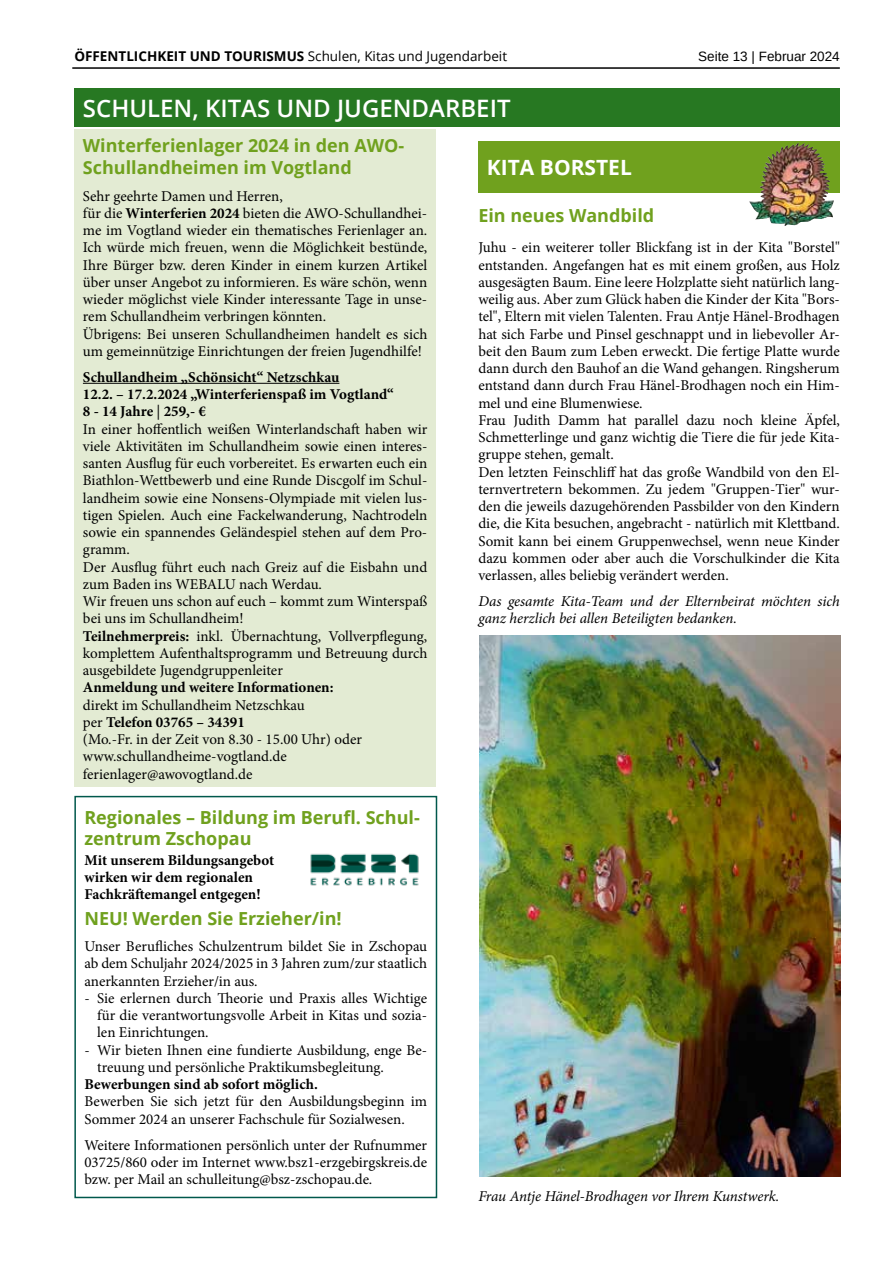
<style>
.page{position:relative;width:893px;height:1263px;background:#fff}
.page>*{position:absolute;margin:0;border:0;box-sizing:border-box;transform-origin:0 0}
.t1{font:600 24px "Open Sans";color:#fff}
.t2{font:700 21px "Open Sans";color:#fff}
.t3{font:700 18px/21.6px "Open Sans";color:#70a11e}
.t4{font:18px "Open Sans Bold 2";color:#70a11e}
.t5{font:15px/17.2px "Minion Pro";color:#000}
.t6{font:700 15px/17.2px "Minion Pro";color:#000}
.t7{font:italic 15px/17.2px "Minion Pro";letter-spacing:-.005em;color:#000}
.t8{font:13.5px "Open Sans";color:#000}
.t9{font:13.5px "Arimo";color:#000}
.s1{font-weight:700}
.s2{font-family:"Open Sans";font-weight:700}
</style>
<div class="page">
<hr style="left:72px;top:67px;width:768px;height:2px;background:#000">
<div style="left:74px;top:88px;width:766px;height:39px;background:#277822"></div>
<div style="left:74px;top:130px;width:362px;height:657px;background:#e3ebd3"></div>
<hr style="left:83px;top:383px;width:256px;height:1px;background:#000">
<div style="left:74px;top:796px;width:363px;height:402px;border:2px solid #00584c"></div>
<img style="left:310px;top:846px;width:126px;height:46px">
<div style="left:478px;top:141px;width:362px;height:52px;background:#70a11e"></div>
<img style="left:749px;top:144px;width:85px;height:82px">
<img style="left:479px;top:636px;width:362px;height:540px">
<p class="t8" style="left:74px;top:47px;width:434px"><span class="s1">ÖFFENTLICHKEIT UND TOURISMUS</span> Schulen, Kitas und Jugendarbeit</p>
<p class="t9" style="left:698px;top:48px;width:143px">Seite 13 | Februar 2024</p>
<h1 class="t1" style="left:83px;top:92px;width:429px">SCHULEN, KITAS UND JUGENDARBEIT</h1>
<p class="t3" style="left:83px;top:134px;width:323px">Winterferienlager 2024 in den AWO-<br>Schullandheimen im Vogtland</p>
<p class="t5" style="left:83px;top:187px;width:346px">Sehr geehrte Damen und Herren,<br>für die <span class="s1">Winterferien 2024</span> bieten die AWO-Schullandhei&shy;me im Vogtland wieder ein thematisches Ferienlager an.<br>Ich würde mich freuen, wenn die Möglichkeit bestünde, Ihre Bürger bzw. deren Kinder in einem kurzen Artikel über unser Angebot zu informieren. Es wäre schön, wenn wieder möglichst viele Kinder interessante Tage in unse&shy;rem Schullandheim verbringen könnten.<br>Übrigens: Bei unseren Schullandheimen handelt es sich um gemeinnützige Einrichtungen der freien Jugendhilfe!</p>
<p class="t5" style="left:83px;top:368px;width:346px"><span class="s1">Schullandheim „Schönsicht“ Netzschkau<br>12.2. – 17.2.2024 „Winterferienspaß im Vogtland“<br>8 - 14 Jahre</span> | <span class="s1">259,- €<br></span>In einer hoffentlich weißen Winterlandschaft haben wir viele Aktivitäten im Schullandheim sowie einen interes&shy;santen Ausflug für euch vorbereitet. Es erwarten euch ein Biathlon-Wettbewerb und eine Runde Discgolf im Schul&shy;landheim sowie eine Nonsens-Olympiade mit vielen lus&shy;tigen Spielen. Auch eine Fackelwanderung, Nachtrodeln sowie ein spannendes Geländespiel stehen auf dem Pro&shy;gramm.<br>Der Ausflug führt euch nach Greiz auf die Eisbahn und zum Baden ins WEBALU nach Werdau.<br>Wir freuen uns schon auf euch – kommt zum Winterspaß bei uns im Schullandheim!<br><span class="s1">Teilnehmerpreis:</span> inkl. Übernachtung, Vollverpflegung, komplettem Aufenthaltsprogramm und Betreuung durch ausgebildete Jugendgruppenleiter</p>
<p class="t6" style="left:83px;top:679px;width:252px">Anmeldung und weitere Informationen:</p>
<p class="t5" style="left:83px;top:696px;width:281px">direkt im Schullandheim Netzschkau<br>per <span class="s1">Telefon 03765 – 34391<br></span>(Mo.-Fr. in der Zeit von 8.30 - 15.00 Uhr) oder www.schullandheime-vogtland.de ferienlager@awovogtland.de</p>
<p class="t4" style="left:84px;top:805px;width:337px">Regionales – Bildung im Berufl. Schul<span class="s2">-</span></p>
<p class="t3" style="left:84px;top:828px;width:169px">zentrum Zschopau</p>
<p class="t6" style="left:84px;top:851px;width:191px">Mit unserem Bildungsangebot wirken wir dem regionalen<br>Fachkräftemangel entgegen!</p>
<p class="t3" style="left:84px;top:907px;width:259px">NEU! Werden Sie Erzieher/in!</p>
<p class="t5" style="left:84px;top:938px;width:344px;text-align:justify">Unser Berufliches Schulzentrum bildet Sie in Zschopau ab dem Schuljahr 2024/2025 in 3 Jahren zum/zur staatlich anerkannten Erzieher/in aus.</p>
<p class="t5" style="left:97px;top:989px;width:332px;text-align:justify;text-indent:-13px">- Sie erlernen durch Theorie und Praxis alles Wichtige für die verantwortungsvolle Arbeit in Kitas und sozia&shy;len Einrichtungen.</p>
<p class="t5" style="left:97px;top:1041px;width:332px;text-indent:-13px">- Wir bieten Ihnen eine fundierte Ausbildung, enge Be&shy;treuung und persönliche Praktikumsbegleitung.</p>
<p class="t6" style="left:84px;top:1075px;width:235px">Bewerbungen sind ab sofort möglich.</p>
<p class="t5" style="left:84px;top:1093px;width:344px">Bewerben Sie sich jetzt für den Ausbildungsbeginn im<br>Sommer 2024 an unserer Fachschule für Sozialwesen.</p>
<p class="t5" style="left:84px;top:1136px;width:344px;text-align:justify">Weitere Informationen persönlich unter der Rufnummer 03725/860 oder im Internet www.bsz1-erzgebirgskreis.de bzw. per Mail an schulleitung@bsz-zschopau.de.</p>
<h2 class="t2" style="left:487px;top:152px;width:147px">KITA BORSTEL</h2>
<p class="t3" style="left:478px;top:204px;width:177px">Ein neues Wandbild</p>
<p class="t5" style="left:478px;top:239px;width:363px">Juhu - ein weiterer toller Blickfang ist in der Kita "Borstel" entstanden. Angefangen hat es mit einem großen, aus Holz ausgesägten Baum. Eine leere Holzplatte sieht natürlich lang&shy;weilig aus. Aber zum Glück haben die Kinder der Kita "Bors&shy;tel", Eltern mit vielen Talenten. Frau Antje Hänel-Brodhagen hat sich Farbe und Pinsel geschnappt und in liebevoller Ar&shy;beit den Baum zum Leben erweckt. Die fertige Platte wurde dann durch den Bauhof an die Wand gehangen. Ringsherum entstand dann durch Frau Hänel-Brodhagen noch ein Him&shy;mel und eine Blumenwiese.<br>Frau Judith Damm hat parallel dazu noch kleine Äpfel, Schmetterlinge und ganz wichtig die Tiere die für jede Kita&shy;gruppe stehen, gemalt.<br>Den letzten Feinschliff hat das große Wandbild von den El&shy;ternvertretern bekommen. Zu jedem "Gruppen-Tier" wur&shy;den die jeweils dazugehörenden Passbilder von den Kindern die, die Kita besuchen, angebracht - natürlich mit Klettband.<br>Somit kann bei einem Gruppenwechsel, wenn neue Kinder dazu kommen oder aber auch die Vorschulkinder die Kita verlassen, alles beliebig verändert werden.</p>
<p class="t7" style="left:478px;top:593px;width:363px">Das gesamte Kita-Team und der Elternbeirat möchten sich ganz herzlich bei allen Beteiligten bedanken.</p>
<p class="t7" style="left:478px;top:1188px;width:302px">Frau Antje Hänel-Brodhagen vor Ihrem Kunstwerk.</p>
</div>
